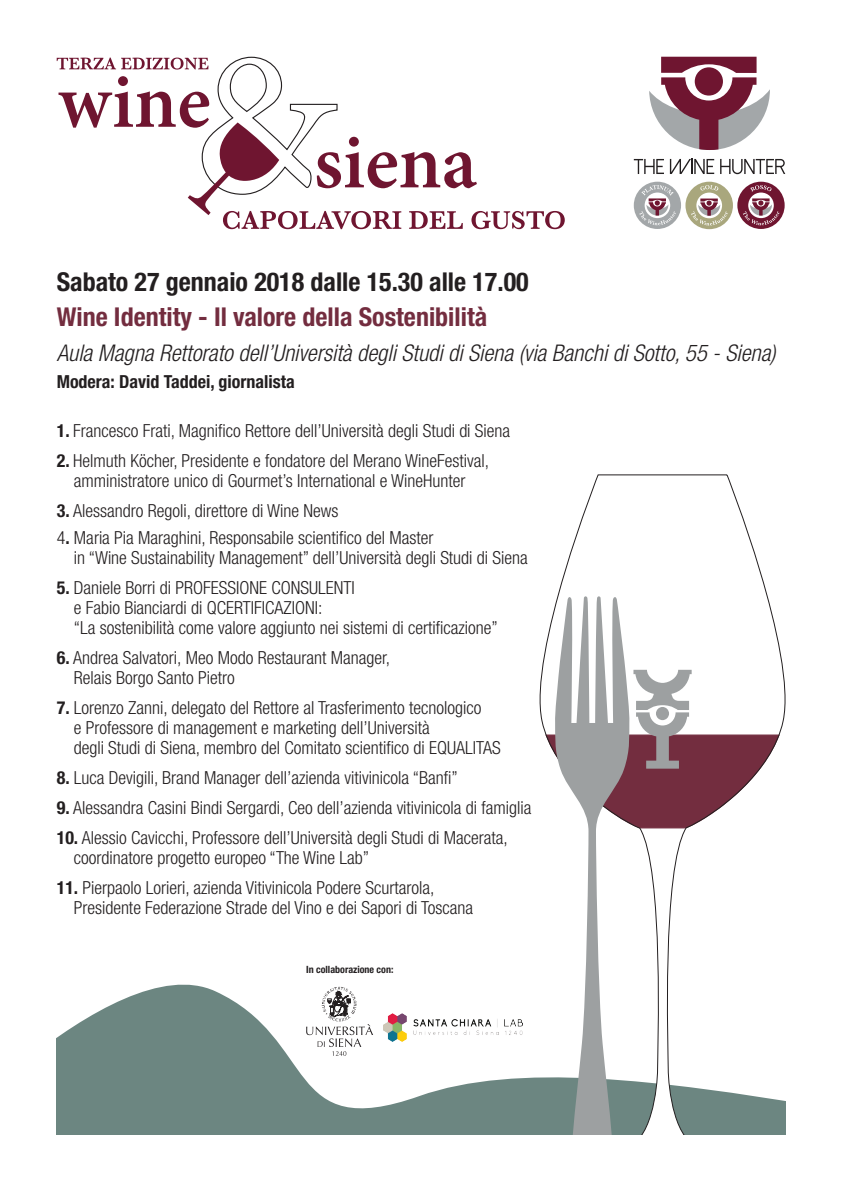
<style>
.page{position:relative;width:842px;height:1191px;background:#fff}
.page>*{position:absolute;margin:0;border:0;box-sizing:border-box;transform-origin:0 0}
.t1{font:700 condensed 26px "Helvetica Neue LT Std";color:#732d3f}
.t2{font:700 condensed 26px "Helvetica Neue LT Std";color:#231f20}
.t3{font:italic 300 condensed 23px "Helvetica Neue LT Std";color:#231f20}
.t4{font:300 condensed 18px/20px "Helvetica Neue LT Std";color:#231f20}
.t5{font:700 condensed 18px "Helvetica Neue LT Std";color:#231f20}
.t6{font:700 condensed 10px "Helvetica Neue LT Std";color:#231f20}
.s1{font-weight:700}
</style>
<div class="page">
<svg style="left:57px;top:56px;width:508px;height:173px"></svg>
<svg style="left:634px;top:159px;width:30px;height:15px"></svg>
<svg style="left:670px;top:159px;width:44px;height:15px"></svg>
<svg style="left:720px;top:159px;width:65px;height:15px"></svg>
<svg style="left:649px;top:57px;width:121px;height:93px"></svg>
<div style="left:737px;top:182px;width:48px;height:47px;background:#6f1530;border-radius:50%"></div>
<svg style="left:748px;top:192px;width:26px;height:26px"></svg>
<svg style="left:750px;top:185px;width:21px;height:7px"></svg>
<svg style="left:743px;top:198px;width:36px;height:27px"></svg>
<div style="left:685px;top:182px;width:48px;height:47px;background:#a9a77d;border-radius:50%"></div>
<div style="left:696px;top:193px;width:26px;height:25px;background:#fff;border-radius:50%"></div>
<svg style="left:700px;top:185px;width:18px;height:5px"></svg>
<svg style="left:691px;top:198px;width:37px;height:27px"></svg>
<div style="left:634px;top:182px;width:47px;height:47px;background:#a3a7a9;border-radius:50%"></div>
<svg style="left:639px;top:185px;width:37px;height:40px"></svg>
<svg style="left:57px;top:984px;width:471px;height:150px;fill:#6c8681"></svg>
<svg style="left:528px;top:474px;width:257px;height:660px"></svg>
<svg style="left:554px;top:595px;width:77px;height:539px"></svg>
<svg style="left:545px;top:670px;width:235px;height:158px"></svg>
<img style="left:384px;top:1013px;width:139px;height:28px">
<svg style="left:306px;top:986px;width:67px;height:69px"></svg>
<h1 class="t2" style="left:57px;top:266px;width:473px">Sabato 27 gennaio 2018 dalle 15.30 alle 17.00</h1>
<h1 class="t1" style="left:57px;top:301px;width:432px">Wine Identity - Il valore della Sostenibilità</h1>
<p class="t3" style="left:57px;top:339px;width:720px">Aula Magna Rettorato dell’Università degli Studi di Siena (via Banchi di Sotto, 55 - Siena)</p>
<p class="t5" style="left:57px;top:370px;width:240px">Modera: David Taddei, giornalista</p>
<p class="t4" style="left:57px;top:420px;width:455px"><span class="s1">1.</span> Francesco Frati, Magnifico Rettore dell’Università degli Studi di Siena</p>
<p class="t4" style="left:57px;top:450px;width:434px;text-align:center"><span class="s1">2.</span> Helmuth Köcher, Presidente e fondatore del Merano WineFestival, amministratore unico di Gourmet’s International e WineHunter</p>
<p class="t4" style="left:57px;top:500px;width:283px"><span class="s1">3.</span> Alessandro Regoli, direttore di Wine News</p>
<p class="t4" style="left:74px;top:527px;width:456px;text-indent:-17px">4<span class="s1">.</span> Maria Pia Maraghini, Responsabile scientifico del Master<br>in “Wine Sustainability Management” dell’Università degli Studi di Siena</p>
<p class="t4" style="left:74px;top:577px;width:425px;text-indent:-17px"><span class="s1">5.</span> Daniele Borri di PROFESSIONE CONSULENTI<br>e Fabio Bianciardi di QCERTIFICAZIONI:<br>“La sostenibilità come valore aggiunto nei sistemi di certificazione”</p>
<p class="t4" style="left:74px;top:647px;width:318px;text-indent:-17px"><span class="s1">6.</span> Andrea Salvatori, Meo Modo Restaurant Manager,<br>Relais Borgo Santo Pietro</p>
<p class="t4" style="left:74px;top:697px;width:428px;text-indent:-17px"><span class="s1">7.</span> Lorenzo Zanni, delegato del Rettore al Trasferimento tecnologico<br>e Professore di management e marketing dell’Università<br>degli Studi di Siena, membro del Comitato scientifico di EQUALITAS</p>
<p class="t4" style="left:57px;top:767px;width:403px"><span class="s1">8.</span> Luca Devigili, Brand Manager dell’azienda vitivinicola “Banfi”</p>
<p class="t4" style="left:57px;top:797px;width:476px"><span class="s1">9.</span> Alessandra Casini Bindi Sergardi, Ceo dell’azienda vitivinicola di famiglia</p>
<p class="t4" style="left:74px;top:827px;width:436px;text-indent:-17px"><span class="s1">10.</span> Alessio Cavicchi, Professore dell’Università degli Studi di Macerata, coordinatore progetto europeo “The Wine Lab”</p>
<p class="t4" style="left:74px;top:877px;width:401px;text-indent:-17px"><span class="s1">11.</span> Pierpaolo Lorieri, azienda Vitivinicola Podere Scurtarola,<br>Presidente Federazione Strade del Vino e dei Sapori di Toscana</p>
<p class="t6" style="left:306px;top:963px;width:89px">In collaborazione con:</p>
</div>
